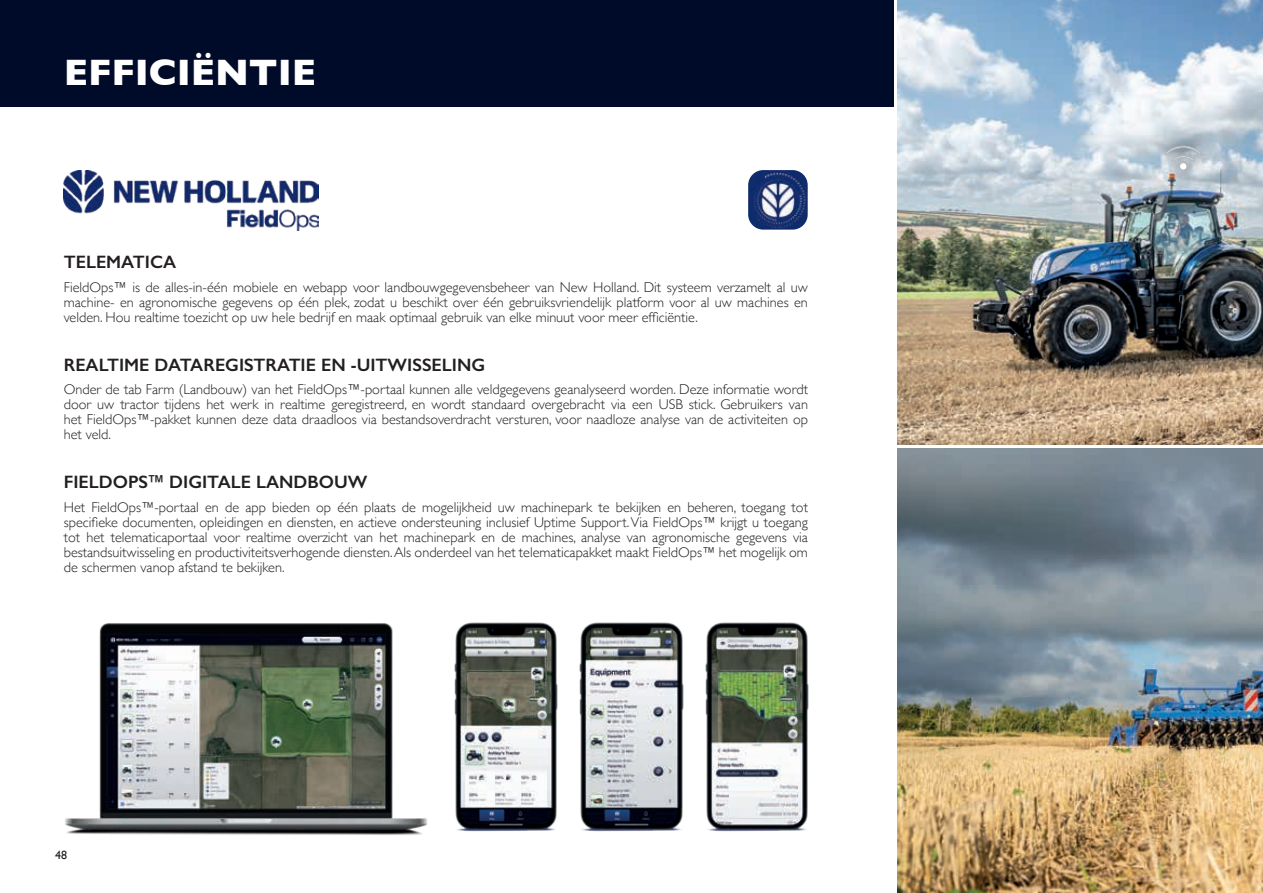
<style>
.page{position:relative;width:1263px;height:893px;background:#fff}
.page>*{position:absolute;margin:0;border:0;box-sizing:border-box;transform-origin:0 0}
.t1{font:700 37.5px "Gill Sans";color:#fff}
.t2{font:600 18px "Gill Sans";color:#231f20}
.t3{font:300 14.25px/15px "Gill Sans";color:#231f20;text-align:justify}
.t4{font:12px "Gill Sans";color:#231f20}
</style>
<div class="page">
<img style="left:64px;top:170px;width:255px;height:61px">
<img style="left:748px;top:170px;width:60px;height:60px">
<img style="left:65px;top:623px;width:362px;height:212px">
<img style="left:454px;top:622px;width:104px;height:210px">
<img style="left:579px;top:622px;width:105px;height:210px">
<img style="left:705px;top:622px;width:104px;height:210px">
<div style="left:0;top:0;width:893px;height:106px;background:#000b29"></div>
<img style="left:897px;top:0;width:366px;height:444px">
<img style="left:897px;top:449px;width:366px;height:444px">
<svg style="left:1149px;top:128px;width:68px;height:60px;background:#becad2"></svg>
<svg style="left:1165px;top:144px;width:36px;height:27px"></svg>
<h1 class="t1" style="left:64px;top:43px;width:254px">EFFICIËNTIE</h1>
<p class="t2" style="left:64px;top:251px;width:114px">TELEMATICA</p>
<p class="t3" style="left:64px;top:279px;width:746px">FieldOps™ is de alles-in-één mobiele en webapp voor landbouwgegevensbeheer van New Holland. Dit systeem verzamelt al uw machine- en agronomische gegevens op één plek, zodat u beschikt over één gebruiksvriendelijk platform voor al uw machines en velden. Hou realtime toezicht op uw hele bedrijf en maak optimaal gebruik van elke minuut voor meer efficiëntie.</p>
<p class="t2" style="left:64px;top:354px;width:423px">REALTIME DATAREGISTRATIE EN -UITWISSELING</p>
<p class="t3" style="left:64px;top:381px;width:746px">Onder de tab Farm (Landbouw) van het FieldOps™-portaal kunnen alle veldgegevens geanalyseerd worden. Deze informatie wordt door uw tractor tijdens het werk in realtime geregistreerd, en wordt standaard overgebracht via een USB stick. Gebruikers van het FieldOps™-pakket kunnen deze data draadloos via bestandsoverdracht versturen, voor naadloze analyse van de activiteiten op het veld.</p>
<p class="t2" style="left:64px;top:471px;width:305px">FIELDOPS™ DIGITALE LANDBOUW</p>
<p class="t3" style="left:64px;top:499px;width:746px">Het FieldOps™-portaal en de app bieden op één plaats de mogelijkheid uw machinepark te bekijken en beheren, toegang tot specifieke documenten, opleidingen en diensten, en actieve ondersteuning inclusief Uptime Support. Via FieldOps™ krijgt u toegang tot het telematicaportaal voor realtime overzicht van het machinepark en de machines, analyse van agronomische gegevens via bestandsuitwisseling en productiviteitsverhogende diensten. Als onderdeel van het telematicapakket maakt FieldOps™ het mogelijk om de schermen vanop afstand te bekijken.</p>
<p class="t4" style="left:55px;top:848px;width:13px">48</p>
</div>
